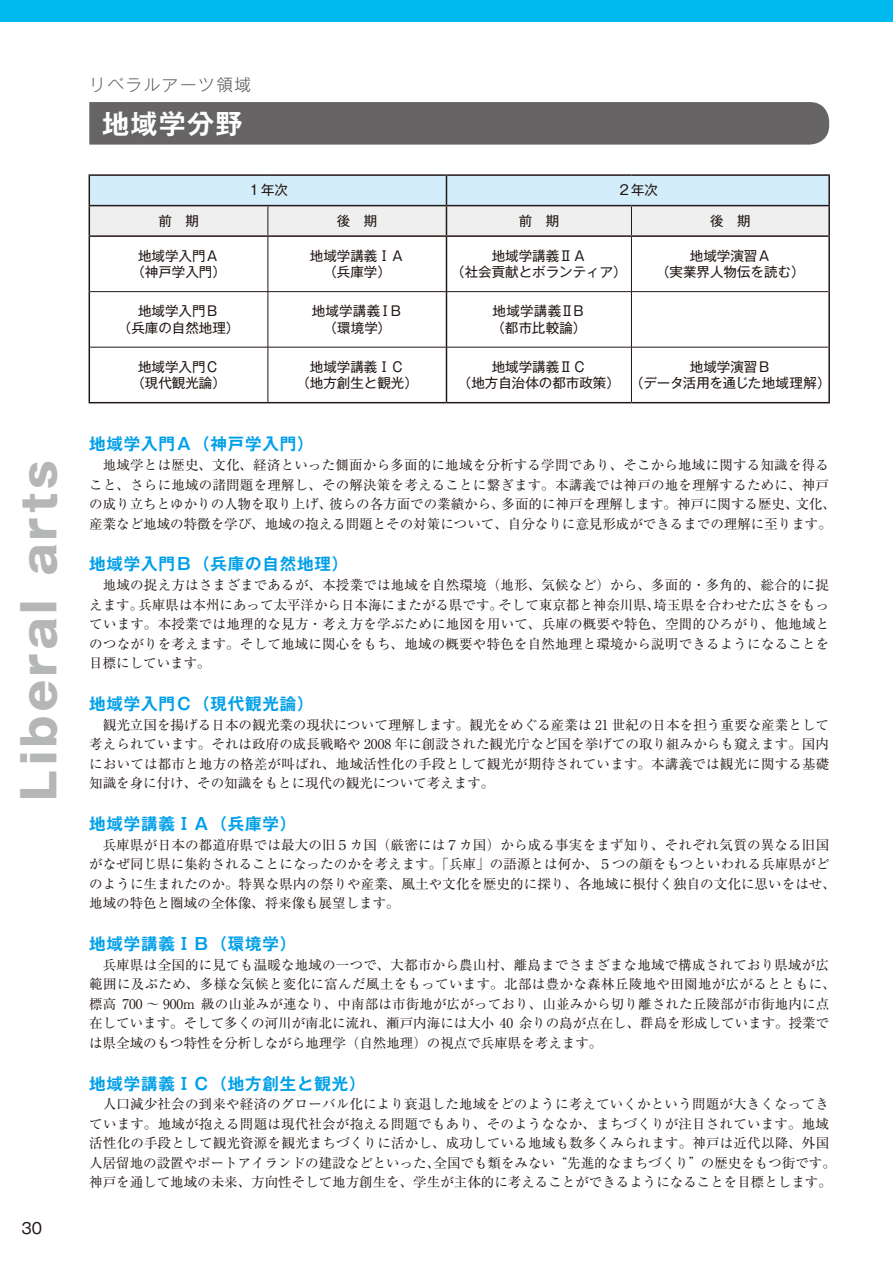
<style>
.page{position:relative;width:893px;height:1263px;background:#fff}
.page>*{position:absolute;margin:0;border:0;box-sizing:border-box;transform-origin:0 0}
.t1{font:800 45px "Gothic MB101 Pro";letter-spacing:.1em;color:#b5b6b6}
.t2{font:700 27px "Gothic MB101 Pro De";letter-spacing:.05em;color:#fff}
.t3{font:700 16.5px "Gothic MB101 Pro De";letter-spacing:.05em;color:#00a0e9}
.t4{font:300 16.5px "Gothic MB101 Pro";letter-spacing:.1em;color:#595757}
.t5{font:15px "Gothic MB101 Pro";color:#221815}
.t6{font:13.5px/19.5px "Ryumin Pro";letter-spacing:.01em;color:#221815;text-align:center}
.t7{font:13.5px/16.5px "Gothic MB101 Pro";color:#221815;text-align:center}
</style>
<div class="page">
<div style="left:0;top:0;width:893px;height:21px;background:#00b9ef"></div>
<div style="left:89px;top:102px;width:740px;height:43px;background:#666464"></div>
<hr style="left:267px;top:237px;width:1px;height:54px;background:#221815">
<hr style="left:631px;top:237px;width:1px;height:54px;background:#221815">
<hr style="left:267px;top:292px;width:1px;height:55px;background:#221815">
<hr style="left:631px;top:292px;width:1px;height:55px;background:#221815">
<hr style="left:267px;top:347px;width:1px;height:55px;background:#221815">
<hr style="left:631px;top:347px;width:1px;height:55px;background:#221815">
<hr style="left:89px;top:174px;width:179px;height:2px;background:#221815">
<hr style="left:268px;top:174px;width:178px;height:2px;background:#221815">
<hr style="left:446px;top:174px;width:185px;height:2px;background:#221815">
<hr style="left:631px;top:174px;width:199px;height:2px;background:#221815">
<hr style="left:631px;top:205px;width:199px;height:1px;background:#221815">
<svg style="left:89px;top:175px;width:740px;height:60px"></svg>
<hr style="left:446px;top:237px;width:1px;height:54px;background:#221815">
<hr style="left:446px;top:292px;width:1px;height:55px;background:#221815">
<hr style="left:446px;top:347px;width:1px;height:55px;background:#221815">
<hr style="left:828px;top:176px;width:2px;height:29px;background:#221815">
<hr style="left:828px;top:206px;width:2px;height:29px;background:#221815">
<hr style="left:90px;top:291px;width:178px;height:1px;background:#221815">
<hr style="left:268px;top:291px;width:178px;height:1px;background:#221815">
<hr style="left:446px;top:291px;width:185px;height:1px;background:#221815">
<hr style="left:631px;top:291px;width:197px;height:1px;background:#221815">
<hr style="left:90px;top:347px;width:178px;height:1px;background:#221815">
<hr style="left:268px;top:347px;width:178px;height:1px;background:#221815">
<hr style="left:446px;top:347px;width:185px;height:1px;background:#221815">
<hr style="left:631px;top:347px;width:197px;height:1px;background:#221815">
<hr style="left:89px;top:235px;width:179px;height:2px;background:#221815">
<hr style="left:89px;top:237px;width:1px;height:55px;background:#221815">
<hr style="left:268px;top:235px;width:178px;height:2px;background:#221815">
<hr style="left:446px;top:235px;width:185px;height:2px;background:#221815">
<hr style="left:631px;top:235px;width:199px;height:2px;background:#221815">
<hr style="left:828px;top:237px;width:2px;height:55px;background:#221815">
<hr style="left:89px;top:292px;width:1px;height:55px;background:#221815">
<hr style="left:828px;top:292px;width:2px;height:55px;background:#221815">
<hr style="left:89px;top:347px;width:1px;height:55px;background:#221815">
<hr style="left:828px;top:347px;width:2px;height:55px;background:#221815">
<hr style="left:89px;top:402px;width:179px;height:1px;background:#221815">
<hr style="left:268px;top:402px;width:178px;height:1px;background:#221815">
<hr style="left:446px;top:402px;width:185px;height:1px;background:#221815">
<hr style="left:631px;top:402px;width:199px;height:1px;background:#221815">
<h1 class="t1" style="left:2px;top:800px;width:342px;rotate:-90deg">Liberal arts</h1>
<p class="t5" style="left:22px;top:1215px;width:22px">30</p>
<p class="t4" style="left:89px;top:71px;width:163px">リベラルアーツ領域</p>
<h2 class="t2" style="left:102px;top:101px;width:142px">地域学分野</h2>
<p class="t7" style="left:248px;top:180px;width:42px">１年次</p>
<p class="t7" style="left:618px;top:180px;width:42px">２年次</p>
<p class="t7" style="left:158px;top:211px;width:42px">前　期</p>
<p class="t7" style="left:337px;top:211px;width:42px">後　期</p>
<p class="t7" style="left:519px;top:211px;width:42px">前　期</p>
<p class="t7" style="left:710px;top:211px;width:42px">後　期</p>
<p class="t7" style="left:131px;top:245px;width:96px">地域学入門Ａ（神戸学入門）</p>
<p class="t7" style="left:310px;top:245px;width:96px">地域学講義ⅠＡ（兵庫学）</p>
<p class="t7" style="left:451px;top:245px;width:177px">地域学講義ⅡＡ<br>（社会貢献とボランティア）</p>
<p class="t7" style="left:656px;top:245px;width:150px">地域学演習Ａ<br>（実業界人物伝を読む）</p>
<p class="t7" style="left:118px;top:301px;width:123px">地域学入門Ｂ<br>（兵庫の自然地理）</p>
<p class="t7" style="left:312px;top:301px;width:92px">地域学講義ⅠＢ（環境学）</p>
<p class="t7" style="left:491px;top:301px;width:97px;text-align:left">地域学講義ⅡＢ（都市比較論）</p>
<p class="t7" style="left:131px;top:356px;width:96px">地域学入門Ｃ（現代観光論）</p>
<p class="t7" style="left:296px;top:356px;width:123px">地域学講義ⅠＣ<br>（地方創生と観光）</p>
<p class="t7" style="left:458px;top:356px;width:163px">地域学講義ⅡＣ<br>（地方自治体の都市政策）</p>
<p class="t7" style="left:630px;top:356px;width:202px">地域学演習Ｂ<br>（データ活用を通じた地域理解）</p>
<p class="t3" style="left:89px;top:430px;width:226px">地域学入門Ａ（神戸学入門）</p>
<p class="t6" style="left:89px;top:455px;width:748px">地域学とは歴史、文化、経済といった側面から多面的に地域を分析する学問であり、そこから地域に関する知識を得る<br>こと、さらに地域の諸問題を理解し、その解決策を考えることに繋ぎます。本講義では神戸の地を理解するために、神戸の成り立ちとゆかりの人物を取り上げ、彼らの各方面での業績から、多面的に神戸を理解します。神戸に関する歴史、文化、産業など地域の特徴を学び、地域の抱える問題とその対策について、自分なりに意見形成ができるまでの理解に至ります。</p>
<p class="t3" style="left:89px;top:550px;width:261px">地域学入門Ｂ（兵庫の自然地理）</p>
<p class="t6" style="left:89px;top:575px;width:742px;text-align:justify;text-indent:14px">地域の捉え方はさまざまであるが、本授業では地域を自然環境（地形、気候など）から、多面的・多角的、総合的に捉えます。兵庫県は本州にあって太平洋から日本海にまたがる県です。そして東京都と神奈川県、埼玉県を合わせた広さをもっています。本授業では地理的な見方・考え方を学ぶために地図を用いて、兵庫の概要や特色、空間的ひろがり、他地域とのつながりを考えます。そして地域に関心をもち、地域の概要や特色を自然地理と環境から説明できるようになることを目標にしています。</p>
<p class="t3" style="left:89px;top:690px;width:226px">地域学入門Ｃ（現代観光論）</p>
<p class="t6" style="left:89px;top:714px;width:742px;text-align:justify;text-indent:14px">観光立国を揚げる日本の観光業の現状について理解します。観光をめぐる産業は 21 世紀の日本を担う重要な産業として考えられています。それは政府の成長戦略や 2008 年に創設された観光庁など国を挙げての取り組みからも窺えます。国内においては都市と地方の格差が叫ばれ、地域活性化の手段として観光が期待されています。本講義では観光に関する基礎知識を身に付け、その知識をもとに現代の観光について考えます。</p>
<p class="t3" style="left:89px;top:810px;width:209px">地域学講義ⅠＡ（兵庫学）</p>
<p class="t6" style="left:89px;top:834px;width:748px;text-align:left;text-indent:14px">兵庫県が日本の都道府県では最大の旧５カ国（厳密には７カ国）から成る事実をまず知り、それぞれ気質の異なる旧国がなぜ同じ県に集約されることになったのかを考えます。「兵庫」の語源とは何か、５つの顔をもつといわれる兵庫県がどのように生まれたのか。特異な県内の祭りや産業、風土や文化を歴史的に探り、各地域に根付く独自の文化に思いをはせ、地域の特色と圏域の全体像、将来像も展望します。</p>
<p class="t3" style="left:89px;top:930px;width:209px">地域学講義ⅠＢ（環境学）</p>
<p class="t6" style="left:89px;top:954px;width:748px;text-align:left;text-indent:14px">兵庫県は全国的に見ても温暖な地域の一つで、大都市から農山村、離島までさまざまな地域で構成されており県域が広範囲に及ぶため、多様な気候と変化に富んだ風土をもっています。北部は豊かな森林丘陵地や田園地が広がるとともに、標高 700 ～ 900m 級の山並みが連なり、中南部は市街地が広がっており、山並みから切り離された丘陵部が市街地内に点在しています。そして多くの河川が南北に流れ、瀬戸内海には大小 40 余りの島が点在し、群島を形成しています。授業では県全域のもつ特性を分析しながら地理学（自然地理）の視点で兵庫県を考えます。</p>
<p class="t3" style="left:89px;top:1069px;width:278px">地域学講義ⅠＣ（地方創生と観光）</p>
<p class="t6" style="left:89px;top:1094px;width:748px">人口減少社会の到来や経済のグローバル化により衰退した地域をどのように考えていくかという問題が大きくなってき<br>ています。地域が抱える問題は現代社会が抱える問題でもあり、そのようななか、まちづくりが注目されています。地域活性化の手段として観光資源を観光まちづくりに活かし、成功している地域も数多くみられます。神戸は近代以降、外国人居留地の設置やポートアイランドの建設などといった、全国でも類をみない“先進的なまちづくり”の歴史をもつ街です。神戸を通して地域の未来、方向性そして地方創生を、学生が主体的に考えることができるようになることを目標とします。</p>
</div>
